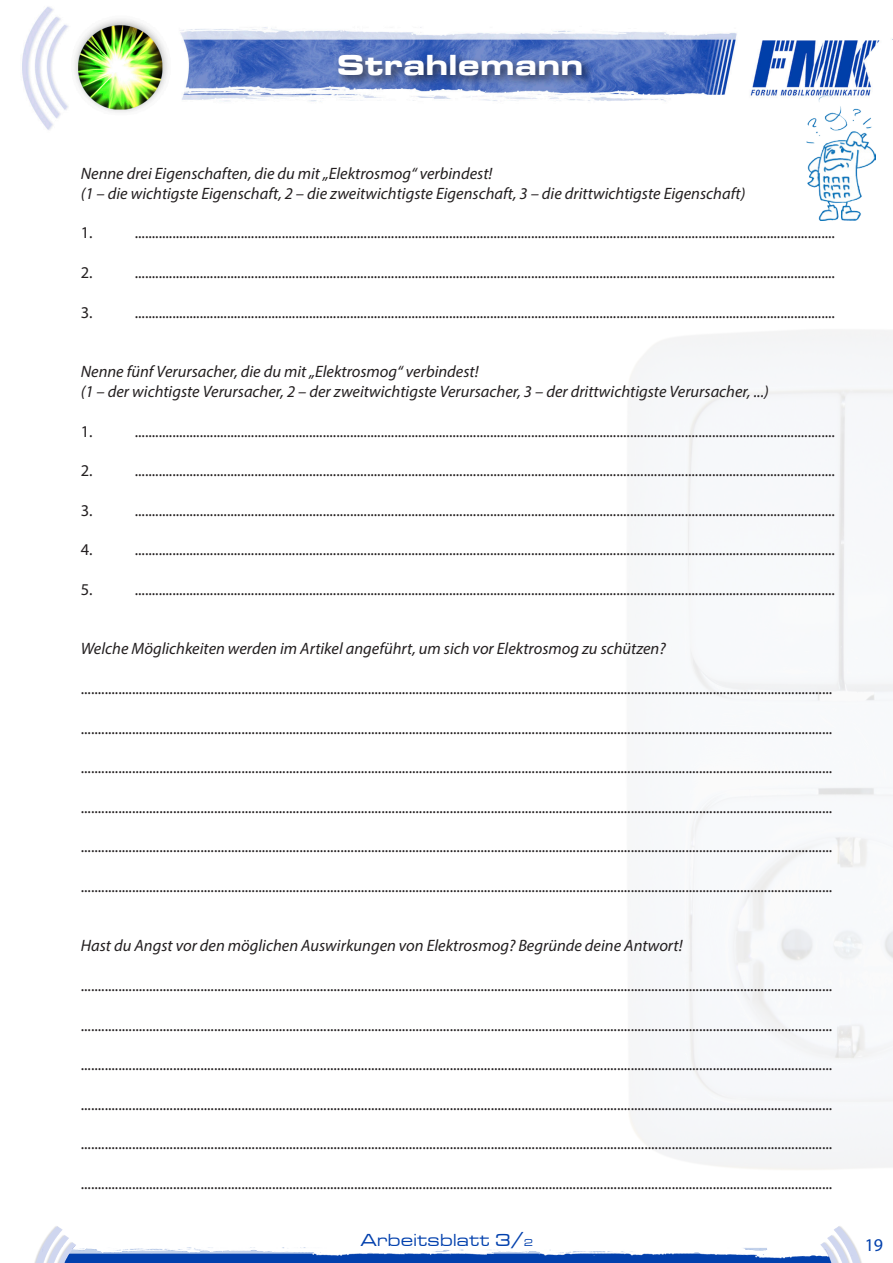
<style>
.page{position:relative;width:893px;height:1263px;background:#fff}
.page>*{position:absolute;margin:0;border:0;box-sizing:border-box;transform-origin:0 0}
.t1{font:30px "Microgramma D Bold Exte";letter-spacing:.05em;color:#fff}
.t2{font:18px "Microgramma D Medi Exte";letter-spacing:.05em;color:#0240ad}
.t3{font:18px "Myriad Pro";color:#0240ad}
.t4{font:16.5px "Myriad Pro";color:#231f20}
.t5{font:italic 16.5px "Myriad Pro";color:#231f20}
.s1{font-size:10.5px}
</style>
<div class="page">
<img style="left:34px;top:1226px;width:828px;height:37px">
<img style="left:22px;top:6px;width:871px;height:124px">
<div style="left:335px;top:51px;width:259px;height:36px;background:#231f20;opacity:.7"></div>
<div style="left:629px;top:330px;width:264px;height:840px;background:#f6f8fa"></div>
<img style="left:807px;top:96px;width:69px;height:124px">
<h1 class="t1" style="left:338px;top:45px;width:246px">Strahlemann</h1>
<p class="t5" style="left:81px;top:163px;width:413px">Nenne drei Eigenschaften, die du mit „Elektrosmog“ verbindest!</p>
<p class="t5" style="left:81px;top:183px;width:666px">(1 – die wichtigste Eigenschaft, 2 – die zweitwichtigste Eigenschaft, 3 – die drittwichtigste Eigenschaft)</p>
<p class="t4" style="left:81px;top:223px;width:13px">1.</p>
<p class="t4" style="left:135px;top:223px;width:702px">.............................................................................................................................................................................................................</p>
<p class="t4" style="left:81px;top:262px;width:13px">2.</p>
<p class="t4" style="left:135px;top:262px;width:702px">.............................................................................................................................................................................................................</p>
<p class="t4" style="left:81px;top:302px;width:13px">3.</p>
<p class="t4" style="left:135px;top:302px;width:702px">.............................................................................................................................................................................................................</p>
<p class="t5" style="left:81px;top:361px;width:399px">Nenne fünf Verursacher, die du mit „Elektrosmog“ verbindest!</p>
<p class="t5" style="left:81px;top:381px;width:689px">(1 – der wichtigste Verursacher, 2 – der zweitwichtigste Verursacher, 3 – der drittwichtigste Verursacher, ...)</p>
<p class="t4" style="left:81px;top:421px;width:13px">1.</p>
<p class="t4" style="left:135px;top:421px;width:702px">.............................................................................................................................................................................................................</p>
<p class="t4" style="left:81px;top:460px;width:13px">2.</p>
<p class="t4" style="left:135px;top:460px;width:702px">.............................................................................................................................................................................................................</p>
<p class="t4" style="left:81px;top:500px;width:13px">3.</p>
<p class="t4" style="left:135px;top:500px;width:702px">.............................................................................................................................................................................................................</p>
<p class="t4" style="left:81px;top:540px;width:13px">4.</p>
<p class="t4" style="left:135px;top:540px;width:702px">.............................................................................................................................................................................................................</p>
<p class="t4" style="left:81px;top:579px;width:13px">5.</p>
<p class="t4" style="left:135px;top:579px;width:702px">.............................................................................................................................................................................................................</p>
<p class="t5" style="left:81px;top:639px;width:586px">Welche Möglichkeiten werden im Artikel angeführt, um sich vor Elektrosmog zu schützen?</p>
<p class="t4" style="left:81px;top:678px;width:753px">............................................................................................................................................................................................................................</p>
<p class="t4" style="left:81px;top:718px;width:753px">............................................................................................................................................................................................................................</p>
<p class="t4" style="left:81px;top:757px;width:753px">............................................................................................................................................................................................................................</p>
<p class="t4" style="left:81px;top:797px;width:753px">............................................................................................................................................................................................................................</p>
<p class="t4" style="left:81px;top:837px;width:753px">............................................................................................................................................................................................................................</p>
<p class="t4" style="left:81px;top:876px;width:753px">............................................................................................................................................................................................................................</p>
<p class="t5" style="left:81px;top:936px;width:603px">Hast du Angst vor den möglichen Auswirkungen von Elektrosmog? Begründe deine Antwort!</p>
<p class="t4" style="left:81px;top:975px;width:753px">............................................................................................................................................................................................................................</p>
<p class="t4" style="left:81px;top:1015px;width:753px">............................................................................................................................................................................................................................</p>
<p class="t4" style="left:81px;top:1054px;width:753px">............................................................................................................................................................................................................................</p>
<p class="t4" style="left:81px;top:1094px;width:753px">............................................................................................................................................................................................................................</p>
<p class="t4" style="left:81px;top:1134px;width:753px">............................................................................................................................................................................................................................</p>
<p class="t4" style="left:81px;top:1173px;width:753px">............................................................................................................................................................................................................................</p>
<p class="t2" style="left:361px;top:1229px;width:174px">Arbeitsblatt 3/<span class="s1">2</span></p>
<p class="t3" style="left:865px;top:1233px;width:20px">19</p>
</div>
